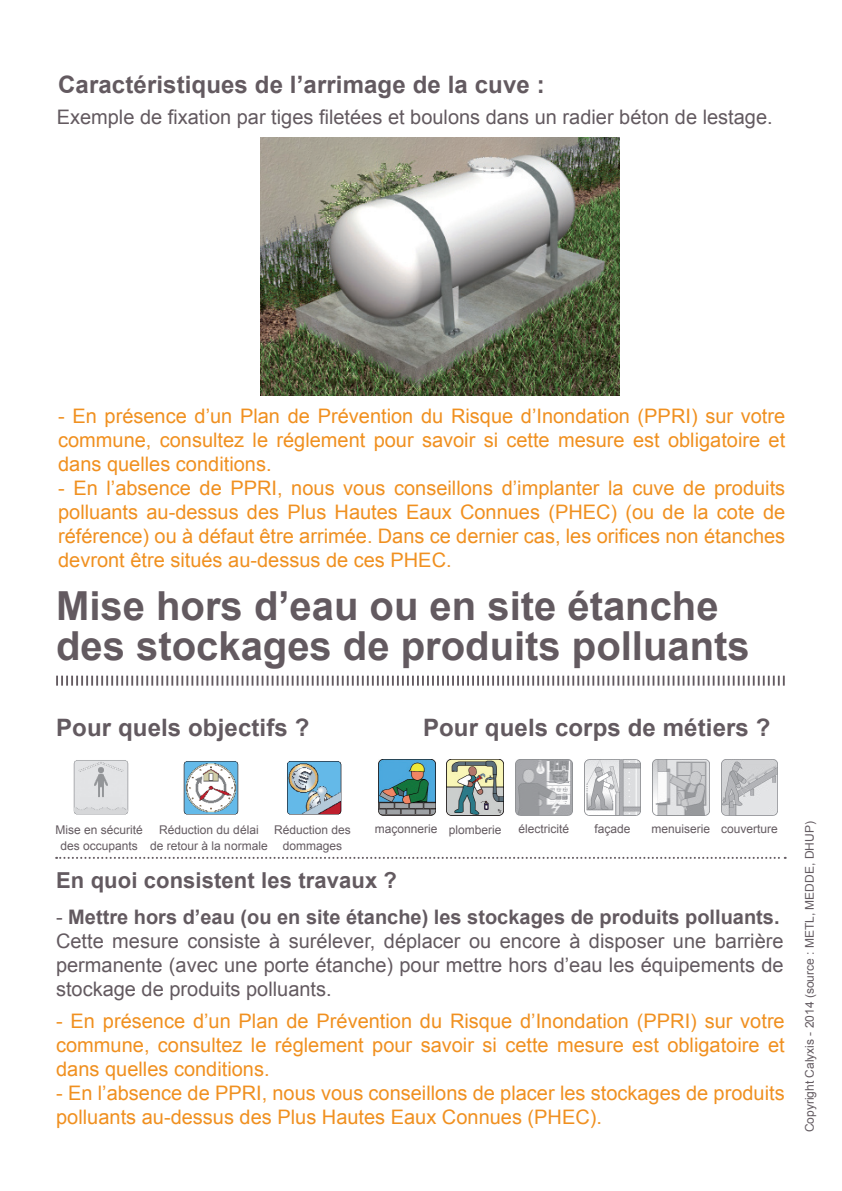
<style>
.page{position:relative;width:842px;height:1191px;background:#fff}
.page>*{position:absolute;margin:0;border:0;box-sizing:border-box;transform-origin:0 0}
.t1{font:700 40px/40px "Arial";color:#635a60}
.t2{font:700 24px "Arial";letter-spacing:.005em;color:#635a60}
.t3{font:700 22px "Arial";letter-spacing:.005em;color:#635a60}
.t4{font:20px/24px "Arial";color:#f09020;text-align:justify}
.t5{font:20px/24px "Arial";color:#635a60}
.t6{font:12px/16px "Arial";color:#635a60;text-align:center}
.t7{font:12px "Arial";color:#635b61}
.s1{font-weight:700}
</style>
<div class="page">
<svg style="left:56px;top:675px;width:729px;height:10px"></svg>
<svg style="left:56px;top:857px;width:730px;height:2px"></svg>
<img style="left:73px;top:760px;width:56px;height:55px">
<img style="left:183px;top:761px;width:56px;height:54px">
<img style="left:287px;top:761px;width:55px;height:54px">
<img style="left:378px;top:759px;width:57px;height:56px">
<img style="left:447px;top:759px;width:57px;height:56px">
<img style="left:515px;top:759px;width:57px;height:56px">
<img style="left:584px;top:759px;width:57px;height:56px">
<img style="left:653px;top:759px;width:56px;height:56px">
<img style="left:721px;top:759px;width:57px;height:56px">
<img style="left:261px;top:137px;width:358px;height:258px">
<p class="t2" style="left:58px;top:68px;width:488px">Caractéristiques de l’arrimage de la cuve :</p>
<p class="t5" style="left:57px;top:105px;width:717px">Exemple de fixation par tiges filetées et boulons dans un radier béton de lestage.</p>
<p class="t4" style="left:58px;top:404px;width:729px">- En présence d’un Plan de Prévention du Risque d’Inondation (PPRI) sur votre commune, consultez le réglement pour savoir si cette mesure est obligatoire et dans quelles conditions.</p>
<p class="t4" style="left:58px;top:476px;width:729px">- En l’absence de PPRI, nous vous conseillons d’implanter la cuve de produits polluants au-dessus des Plus Hautes Eaux Connues (PHEC) (ou de la cote de référence) ou à défaut être arrimée. Dans ce dernier cas, les orifices non étanches devront être situés au-dessus de ces PHEC.</p>
<h1 class="t1" style="left:56px;top:587px;width:695px">Mise hors d’eau ou en site étanche des stockages de produits polluants</h1>
<p class="t2" style="left:56px;top:712px;width:255px">Pour quels objectifs ?</p>
<p class="t2" style="left:423px;top:712px;width:349px">Pour quels corps de métiers ?</p>
<p class="t6" style="left:55px;top:821px;width:89px">Mise en sécurité des occupants</p>
<p class="t6" style="left:150px;top:821px;width:119px">Réduction du délai<br>de retour à la normale</p>
<p class="t6" style="left:274px;top:821px;width:78px">Réduction des dommages</p>
<p class="t6" style="left:375px;top:820px;width:128px">maçonnerie plomberie</p>
<p class="t6" style="left:518px;top:820px;width:52px">électricité</p>
<p class="t6" style="left:594px;top:821px;width:38px">façade</p>
<p class="t6" style="left:652px;top:821px;width:128px">menuiserie couverture</p>
<p class="t7" style="left:802px;top:1132px;width:312px;rotate:-90deg">Copyright Calyxis - 2014 (source : METL, MEDDE, DHUP)</p>
<p class="t3" style="left:56px;top:865px;width:342px">En quoi consistent les travaux ?</p>
<p class="t5" style="left:56px;top:905px;width:729px">- <span class="s1">Mettre hors d’eau (ou en site étanche) les stockages de produits polluants.<br></span>Cette mesure consiste à surélever, déplacer ou encore à disposer une barrière permanente (avec une porte étanche) pour mettre hors d’eau les équipements de stockage de produits polluants.</p>
<p class="t4" style="left:56px;top:1009px;width:730px">- En présence d’un Plan de Prévention du Risque d’Inondation (PPRI) sur votre commune, consultez le réglement pour savoir si cette mesure est obligatoire et dans quelles conditions.</p>
<p class="t4" style="left:56px;top:1081px;width:730px">- En l’absence de PPRI, nous vous conseillons de placer les stockages de produits polluants au-dessus des Plus Hautes Eaux Connues (PHEC).</p>
</div>
